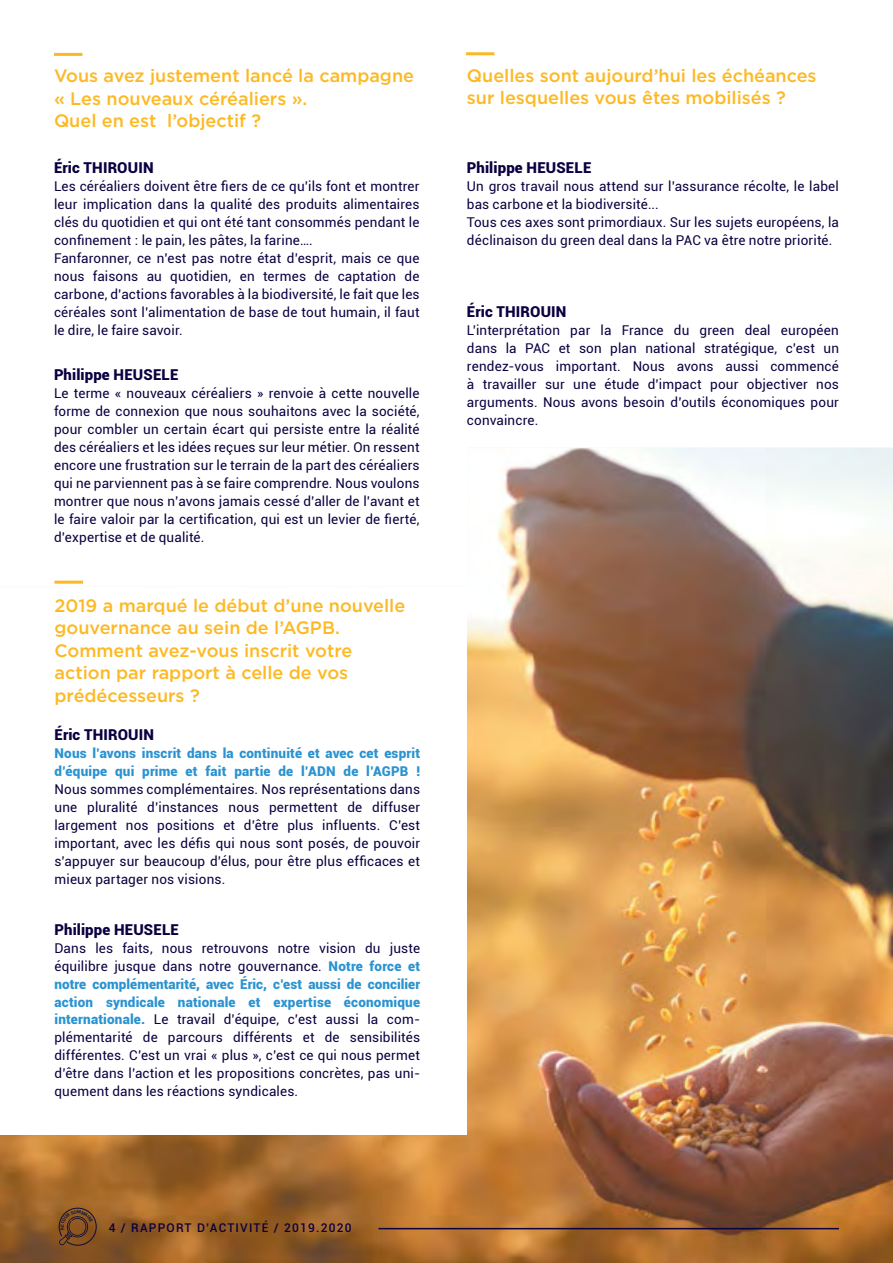
<style>
.page{position:relative;width:893px;height:1263px;background:#fff}
.page>*{position:absolute;margin:0;border:0;box-sizing:border-box;transform-origin:0 0}
.t1{font:500 18px/22.5px "Gotham";color:#fdb924}
.t2{font:900 15px "Roboto";letter-spacing:.01em;color:#0b0040}
.t3{font:13.5px/18px "Roboto";letter-spacing:.01em;color:#0b0040;text-align:justify}
.t4{font:500 12px "Roboto";letter-spacing:.1em;color:#0b0040}
.s1{font-weight:900;color:#2b93d1}
</style>
<div class="page">
<img style="left:0;top:448px;width:893px;height:815px">
<div style="left:0;top:589px;width:467px;height:546px;background:#fff"></div>
<hr style="left:54px;top:581px;width:29px;height:3px;background:#fdb924">
<hr style="left:54px;top:53px;width:28px;height:3px;background:#fdb924">
<hr style="left:466px;top:52px;width:28px;height:3px;background:#fdb924">
<hr style="left:378px;top:1228px;width:461px;height:1px;background:#0b0040">
<svg style="left:59px;top:1208px;width:38px;height:38px"></svg>
<p class="t1" style="left:54px;top:64px;width:362px">Vous avez justement lancé la campagne « Les nouveaux céréaliers ».</p>
<p class="t1" style="left:54px;top:109px;width:209px">Quel en est l’objectif ?</p>
<p class="t2" style="left:54px;top:157px;width:101px">Éric THIROUIN</p>
<p class="t3" style="left:54px;top:177px;width:367px">Les céréaliers doivent être fiers de ce qu’ils font et montrer leur implication dans la qualité des produits alimentaires clés du quotidien et qui ont été tant consommés pendant le confinement : le pain, les pâtes, la farine….</p>
<p class="t3" style="left:54px;top:249px;width:367px">Fanfaronner, ce n’est pas notre état d’esprit, mais ce que nous faisons au quotidien, en termes de captation de carbone, d’actions favorables à la biodiversité, le fait que les céréales sont l’alimentation de base de tout humain, il faut le dire, le faire savoir.</p>
<p class="t2" style="left:54px;top:364px;width:126px">Philippe HEUSELE</p>
<p class="t3" style="left:54px;top:383px;width:367px">Le terme « nouveaux céréaliers » renvoie à cette nouvelle forme de connexion que nous souhaitons avec la société, pour combler un certain écart qui persiste entre la réalité des céréaliers et les idées reçues sur leur métier. On ressent encore une frustration sur le terrain de la part des céréaliers qui ne parviennent pas à se faire comprendre. Nous voulons montrer que nous n’avons jamais cessé d’aller de l’avant et le faire valoir par la certification, qui est un levier de fierté, d’expertise et de qualité.</p>
<p class="t1" style="left:54px;top:594px;width:352px">2019 a marqué le début d’une nouvelle gouvernance au sein de l’AGPB.</p>
<p class="t1" style="left:54px;top:639px;width:299px">Comment avez-vous inscrit votre action par rapport à celle de vos prédécesseurs ?</p>
<p class="t2" style="left:54px;top:724px;width:101px">Éric THIROUIN</p>
<p class="t3" style="left:54px;top:744px;width:367px"><span class="s1">Nous l’avons inscrit dans la continuité et avec cet esprit d’équipe qui prime et fait partie de l’ADN de l’AGPB !<br></span>Nous sommes complémentaires. Nos représentations dans une pluralité d’instances nous permettent de diffuser largement nos positions et d’être plus influents. C’est important, avec les défis qui nous sont posés, de pouvoir s’appuyer sur beaucoup d’élus, pour être plus efficaces et mieux partager nos visions.</p>
<p class="t2" style="left:54px;top:918px;width:126px">Philippe HEUSELE</p>
<p class="t3" style="left:54px;top:938px;width:367px">Dans les faits, nous retrouvons notre vision du juste équilibre jusque dans notre gouvernance. <span class="s1">Notre force et notre complémentarité, avec Éric, c’est aussi de concilier action syndicale nationale et expertise économique internationale.</span> Le travail d’équipe, c’est aussi la com&shy;plémentarité de parcours différents et de sensibilités différentes. C’est un vrai « plus », c’est ce qui nous permet d’être dans l’action et les propositions concrètes, pas uni&shy;quement dans les réactions syndicales.</p>
<p class="t1" style="left:467px;top:64px;width:351px">Quelles sont aujourd’hui les échéances sur lesquelles vous êtes mobilisés ?</p>
<p class="t2" style="left:467px;top:157px;width:126px">Philippe HEUSELE</p>
<p class="t3" style="left:467px;top:176px;width:373px">Un gros travail nous attend sur l’assurance récolte, le label bas carbone et la biodiversité...</p>
<p class="t3" style="left:467px;top:212px;width:373px">Tous ces axes sont primordiaux. Sur les sujets européens, la déclinaison du green deal dans la PAC va être notre priorité.</p>
<p class="t2" style="left:467px;top:301px;width:101px">Éric THIROUIN</p>
<p class="t3" style="left:467px;top:320px;width:374px">L’interprétation par la France du green deal européen dans la PAC et son plan national stratégique, c’est un rendez-vous important. Nous avons aussi commencé à travailler sur une étude d’impact pour objectiver nos arguments. Nous avons besoin d’outils économiques pour convaincre.</p>
<p class="t4" style="left:109px;top:1219px;width:244px">4 / RAPPORT D’ACTIVITÉ / 2019.2020</p>
</div>
